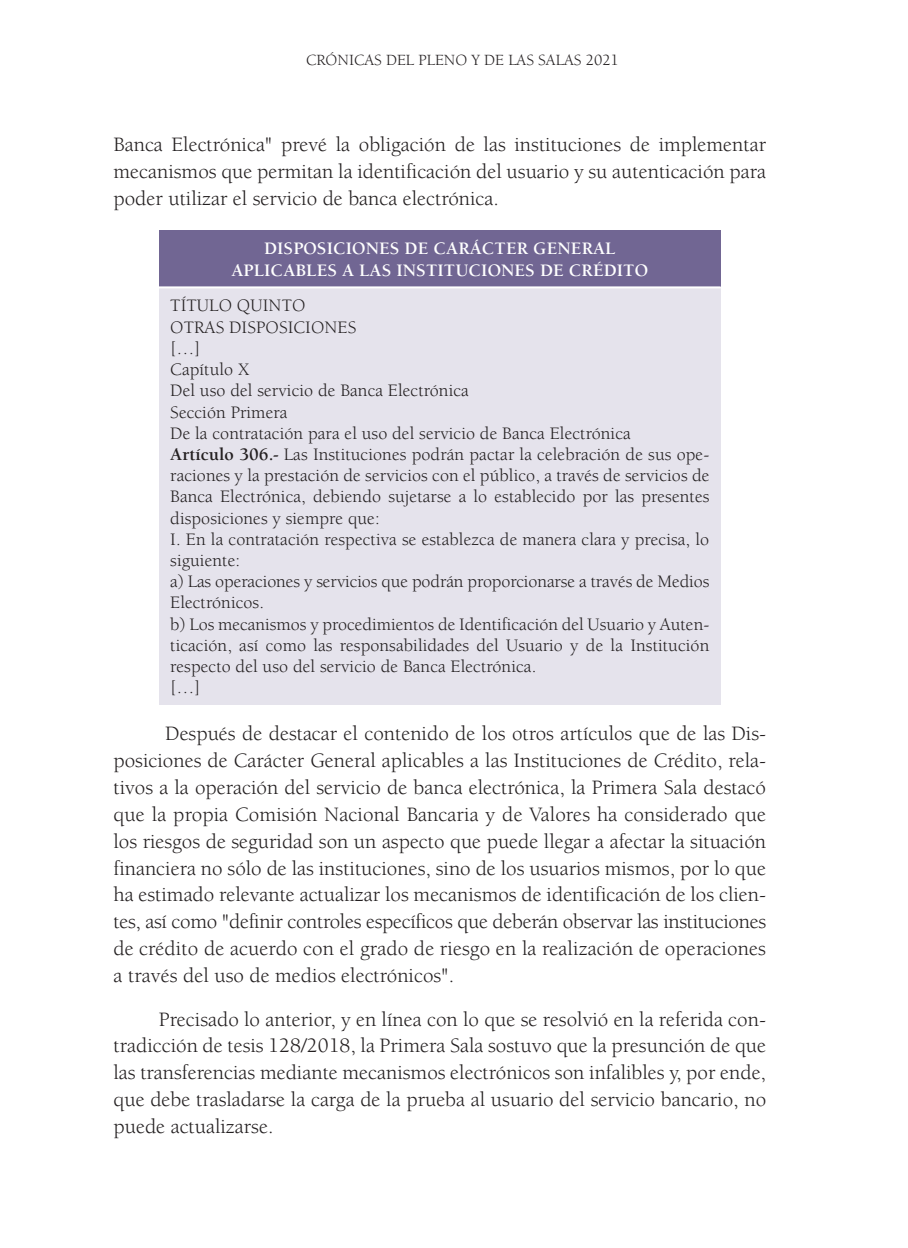
<style>
.page{position:relative;width:908px;height:1248px;background:#fff}
.page>*{position:absolute;margin:0;border:0;box-sizing:border-box;transform-origin:0 0}
.t1{font:21px/26.8px "Berkeley Std";color:#231f20;text-align:justify}
.t2{font:18px/21.2px "Berkeley Std";letter-spacing:.005em;color:#231f20}
.t3{font:700 18px/21.6px "Berkeley Std";letter-spacing:.005em;color:#fff;text-align:center}
.t4{font:16px "Berkeley Std";color:#231f20}
.s1{font-weight:700}
</style>
<div class="page">
<div style="left:159px;top:230px;width:561px;height:57px;background:#716693"></div>
<div style="left:159px;top:287px;width:561px;height:417px;background:#e5e3ec"></div>
<hr style="left:159px;top:286px;width:561px;height:2px;background:#fff">
<p class="t4" style="left:306px;top:52px;width:314px">CRÓNICAS DEL PLENO Y DE LAS SALAS 2021</p>
<p class="t1" style="left:113px;top:131px;width:653px">Banca Electrónica" prevé la obligación de las instituciones de implementar mecanismos que permitan la identificación del usuario y su autenticación para poder utilizar el servicio de banca electrónica.</p>
<p class="t3" style="left:231px;top:238px;width:418px">DISPOSICIONES DE CARÁCTER GENERAL<br>APLICABLES A LAS INSTITUCIONES DE CRÉDITO</p>
<p class="t2" style="left:170px;top:295px;width:540px">TÍTULO QUINTO<br>OTRAS DISPOSICIONES<br>[…]<br>Capítulo X<br>Del uso del servicio de Banca Electrónica<br>Sección Primera<br>De la contratación para el uso del servicio de Banca Electrónica<br><span class="s1">Artículo 306.-</span> Las Instituciones podrán pactar la celebración de sus ope&shy;raciones y la prestación de servicios con el público, a través de servicios de Banca Electrónica, debiendo sujetarse a lo establecido por las presentes disposiciones y siempre que:<br>I. En la contratación respectiva se establezca de manera clara y precisa, lo siguiente:<br>a) Las operaciones y servicios que podrán proporcionarse a través de Medios Electrónicos.<br>b) Los mecanismos y procedimientos de Identificación del Usuario y Auten&shy;ticación, así como las responsabilidades del Usuario y de la Institución respecto del uso del servicio de Banca Electrónica.<br>[…]</p>
<p class="t1" style="left:113px;top:720px;width:654px;text-indent:52px">Después de destacar el contenido de los otros artículos que de las Dis&shy;posiciones de Carácter General aplicables a las Instituciones de Crédito, rela&shy;tivos a la operación del servicio de banca electrónica, la Primera Sala destacó que la propia Comisión Nacional Bancaria y de Valores ha considerado que los riesgos de seguridad son un aspecto que puede llegar a afectar la situación financiera no sólo de las instituciones, sino de los usuarios mismos, por lo que ha estimado relevante actualizar los mecanismos de identificación de los clien&shy;tes, así como "definir controles específicos que deberán observar las instituciones de crédito de acuerdo con el grado de riesgo en la realización de operaciones a través del uso de medios electrónicos".</p>
<p class="t1" style="left:113px;top:1005px;width:654px;text-indent:45px">Precisado lo anterior, y en línea con lo que se resolvió en la referida con&shy;tradicción de tesis 128/2018, la Primera Sala sostuvo que la presunción de que las transferencias mediante mecanismos electrónicos son infalibles y, por ende, que debe trasladarse la carga de la prueba al usuario del servicio bancario, no puede actualizarse.</p>
</div>
